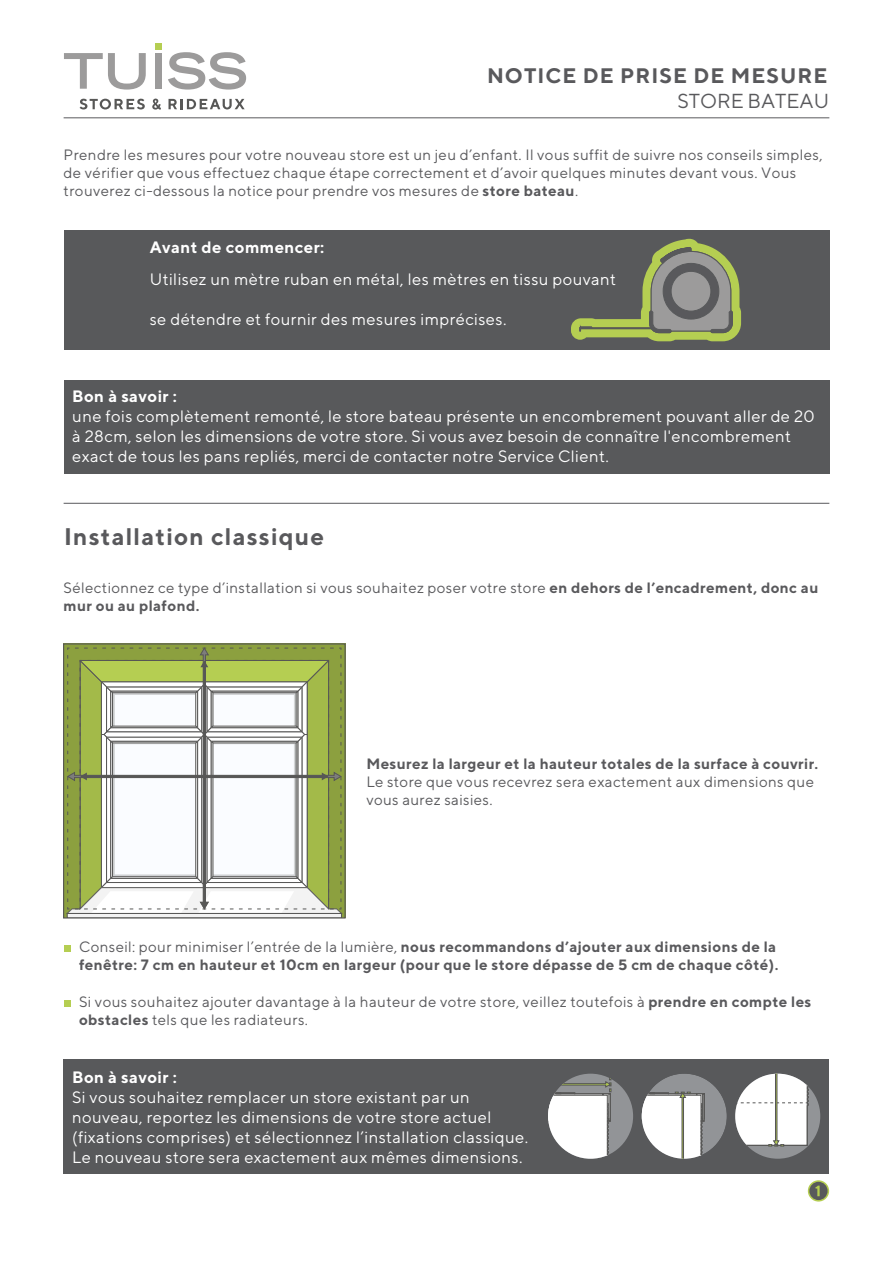
<style>
.page{position:relative;width:893px;height:1263px;background:#fff}
.page>*{position:absolute;margin:0;border:0;box-sizing:border-box;transform-origin:0 0}
.t1{font:700 24px "TT Norms";letter-spacing:.05em;color:#59595c}
.t2{font:700 21px "TT Norms";letter-spacing:.05em;color:#59595c}
.t3{font:20.25px "TT Norms";color:#59595c}
.t4{font:16.5px/19.8px "TT Norms";letter-spacing:.025em;color:#fff}
.t5{font:700 16.5px "TT Norms";letter-spacing:.025em;color:#fff}
.t6{font:15px/18px "TT Norms";letter-spacing:.025em;color:#59595c}
.t7{font:700 15px/18px "TT Norms";letter-spacing:.025em;color:#59595c}
.s1{font-weight:700}
.s2{font-weight:400}
</style>
<div class="page">
<div style="left:64px;top:1059px;width:765px;height:114px;background:#58595b"></div>
<div style="left:548px;top:1074px;width:85px;height:85px;background:#929497;border-radius:50%"></div>
<svg style="left:548px;top:1077px;width:63px;height:82px"></svg>
<div style="left:735px;top:1074px;width:85px;height:85px;background:#929497;border-radius:50%"></div>
<svg style="left:735px;top:1074px;width:76px;height:72px;background:#dcdcdc"></svg>
<div style="left:642px;top:1074px;width:85px;height:85px;background:#929497;border-radius:50%"></div>
<svg style="left:642px;top:1092px;width:63px;height:67px;background:#d5d6d5"></svg>
<svg style="left:80px;top:99px;width:65px;height:10px"></svg>
<svg style="left:152px;top:99px;width:9px;height:11px"></svg>
<svg style="left:168px;top:99px;width:77px;height:10px"></svg>
<div style="left:155px;top:43px;width:7px;height:7px;background:#b5ce52"></div>
<svg style="left:64px;top:53px;width:82px;height:37px"></svg>
<div style="left:155px;top:53px;width:7px;height:36px;background:#9c9b9b"></div>
<svg style="left:168px;top:52px;width:78px;height:38px"></svg>
<hr style="left:64px;top:117px;width:765px;height:1px;background:#59595c">
<hr style="left:64px;top:503px;width:765px;height:1px;background:#59595c">
<div style="left:64px;top:230px;width:765px;height:120px;background:#58595b"></div>
<svg style="left:571px;top:239px;width:170px;height:102px"></svg>
<div style="left:64px;top:944px;width:7px;height:7px;background:#b5ce52"></div>
<div style="left:64px;top:1000px;width:7px;height:7px;background:#b5ce52"></div>
<div style="left:65px;top:645px;width:279px;height:271px;background:#8ca03f"></div>
<div style="left:67px;top:913px;width:275px;height:5px;background:#f3f3f3"></div>
<svg style="left:67px;top:647px;width:275px;height:267px"></svg>
<div style="left:63px;top:643px;width:283px;height:275px;border:1px solid #575756"></div>
<svg style="left:808px;top:1180px;width:21px;height:21px"></svg>
<svg style="left:809px;top:1182px;width:19px;height:18px"></svg>
<div style="left:64px;top:380px;width:765px;height:93px;background:#58595b"></div>
<h2 class="t2" style="left:487px;top:62px;width:342px">NOTICE DE PRISE DE MESURE</h2>
<h3 class="t3" style="left:677px;top:88px;width:153px">STORE BATEAU</h3>
<p class="t6" style="left:64px;top:146px;width:760px">Prendre les mesures pour votre nouveau store est un jeu d’enfant. Il vous suffit de suivre nos conseils simples, de vérifier que vous effectuez chaque étape correctement et d’avoir quelques minutes devant vous. Vous trouverez ci-dessous la notice pour prendre vos mesures de <span class="s1">store bateau</span>.</p>
<p class="t5" style="left:150px;top:237px;width:176px">Avant de commencer:</p>
<p class="t4" style="left:150px;top:269px;width:468px">Utilisez un mètre ruban en métal, les mètres en tissu pouvant</p>
<p class="t4" style="left:150px;top:309px;width:358px">se détendre et fournir des mesures imprécises.</p>
<p class="t5" style="left:72px;top:386px;width:106px">Bon à savoir :</p>
<p class="t4" style="left:72px;top:406px;width:744px">une fois complètement remonté, le store bateau présente un encombrement pouvant aller de 20 à 28cm, selon les dimensions de votre store. Si vous avez besoin de connaître l'encombrement exact de tous les pans repliés, merci de contacter notre Service Client.</p>
<h1 class="t1" style="left:64px;top:521px;width:261px">Installation classique</h1>
<p class="t6" style="left:64px;top:578px;width:756px">Sélectionnez ce type d’installation si vous souhaitez poser votre store <span class="s1">en dehors de l’encadrement, donc au mur ou au plafond.</span></p>
<p class="t7" style="left:366px;top:754px;width:454px">Mesurez la largeur et la hauteur totales de la surface à couvrir.</p>
<p class="t6" style="left:366px;top:772px;width:449px">Le store que vous recevrez sera exactement aux dimensions que vous aurez saisies.</p>
<p class="t7" style="left:79px;top:937px;width:701px"><span class="s2">Conseil: pour minimiser l’entrée de la lumière,</span> nous recommandons d’ajouter aux dimensions de la fenêtre: 7 cm en hauteur et 10cm en largeur (pour que le store dépasse de 5 cm de chaque côté).</p>
<p class="t6" style="left:79px;top:993px;width:734px">Si vous souhaitez ajouter davantage à la hauteur de votre store, veillez toutefois à <span class="s1">prendre en compte les obstacles</span> tels que les radiateurs.</p>
<p class="t5" style="left:72px;top:1067px;width:106px">Bon à savoir :</p>
<p class="t4" style="left:72px;top:1087px;width:458px">Si vous souhaitez remplacer un store existant par un nouveau, reportez les dimensions de votre store actuel (fixations comprises) et sélectionnez l’installation classique.<br>Le nouveau store sera exactement aux mêmes dimensions.</p>
</div>
